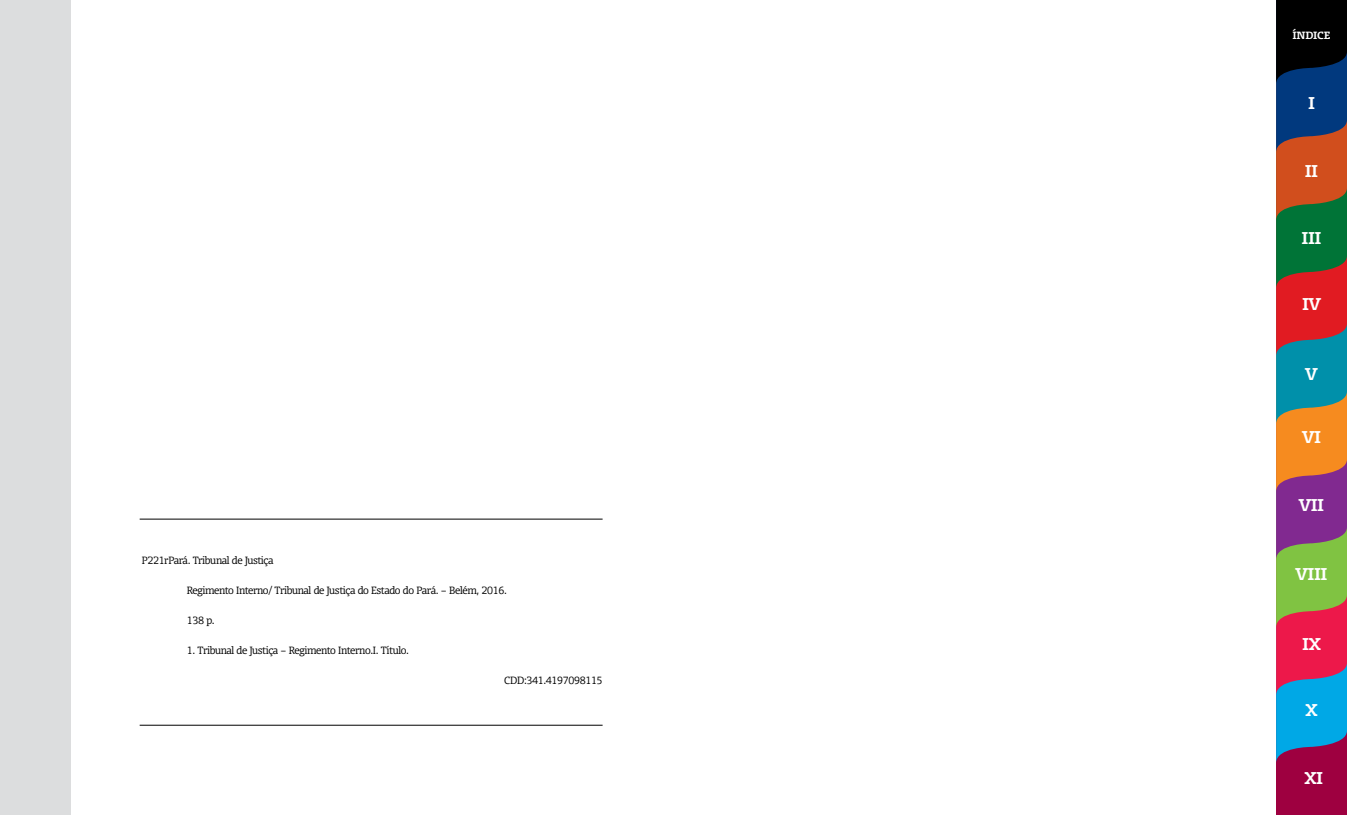
<style>
.page{position:relative;width:1347px;height:815px;background:#fff}
.page>*{position:absolute;margin:0;border:0;box-sizing:border-box;transform-origin:0 0}
.t1{font:700 16.25px "Olsen TF";letter-spacing:-.035em;color:#fff}
.t2{font:300 10px "Olsen TF";letter-spacing:-.035em;color:#000}
.t3{font:700 10px "Olsen TF";letter-spacing:-.035em;color:#fff}
</style>
<div class="page">
<hr style="left:140px;top:519px;width:462px;height:1px;background:#000">
<hr style="left:140px;top:725px;width:462px;height:1px;background:#000">
<div style="left:1276px;top:0;width:70px;height:815px;background:#9e0040"></div>
<svg style="left:1276px;top:695px;width:70px;height:67px;fill:#00a8e6"></svg>
<svg style="left:1276px;top:627px;width:70px;height:68px;background:#b43a6e"></svg>
<svg style="left:1276px;top:0;width:70px;height:627px;background:#6b5648"></svg>
<div style="left:0;top:0;width:71px;height:815px;background:#dcddde"></div>
<p class="t2" style="left:142px;top:554px;width:133px">P221rPará. Tribunal de Justiça</p>
<p class="t2" style="left:187px;top:584px;width:322px">Regimento Interno/ Tribunal de Justiça do Estado do Pará. – Belém, 2016.</p>
<p class="t2" style="left:187px;top:614px;width:29px">138 p.</p>
<p class="t2" style="left:187px;top:644px;width:224px">1. Tribunal de Justiça – Regimento Interno.I. Título.</p>
<p class="t2" style="left:504px;top:674px;width:100px">CDD:341.4197098115</p>
<p class="t3" style="left:1292px;top:29px;width:39px">ÍNDICE</p>
<h1 class="t1" style="left:1308px;top:92px;width:9px">I</h1>
<h1 class="t1" style="left:1304px;top:160px;width:15px">II</h1>
<h1 class="t1" style="left:1301px;top:227px;width:21px">III</h1>
<h1 class="t1" style="left:1302px;top:293px;width:20px">IV</h1>
<h1 class="t1" style="left:1305px;top:363px;width:14px">V</h1>
<h1 class="t1" style="left:1302px;top:426px;width:20px">VI</h1>
<h1 class="t1" style="left:1298px;top:494px;width:27px">VII</h1>
<h1 class="t1" style="left:1295px;top:563px;width:33px">VIII</h1>
<h1 class="t1" style="left:1302px;top:633px;width:20px">IX</h1>
<h1 class="t1" style="left:1305px;top:700px;width:14px">X</h1>
<h1 class="t1" style="left:1304px;top:767px;width:20px">XI</h1>
</div>
